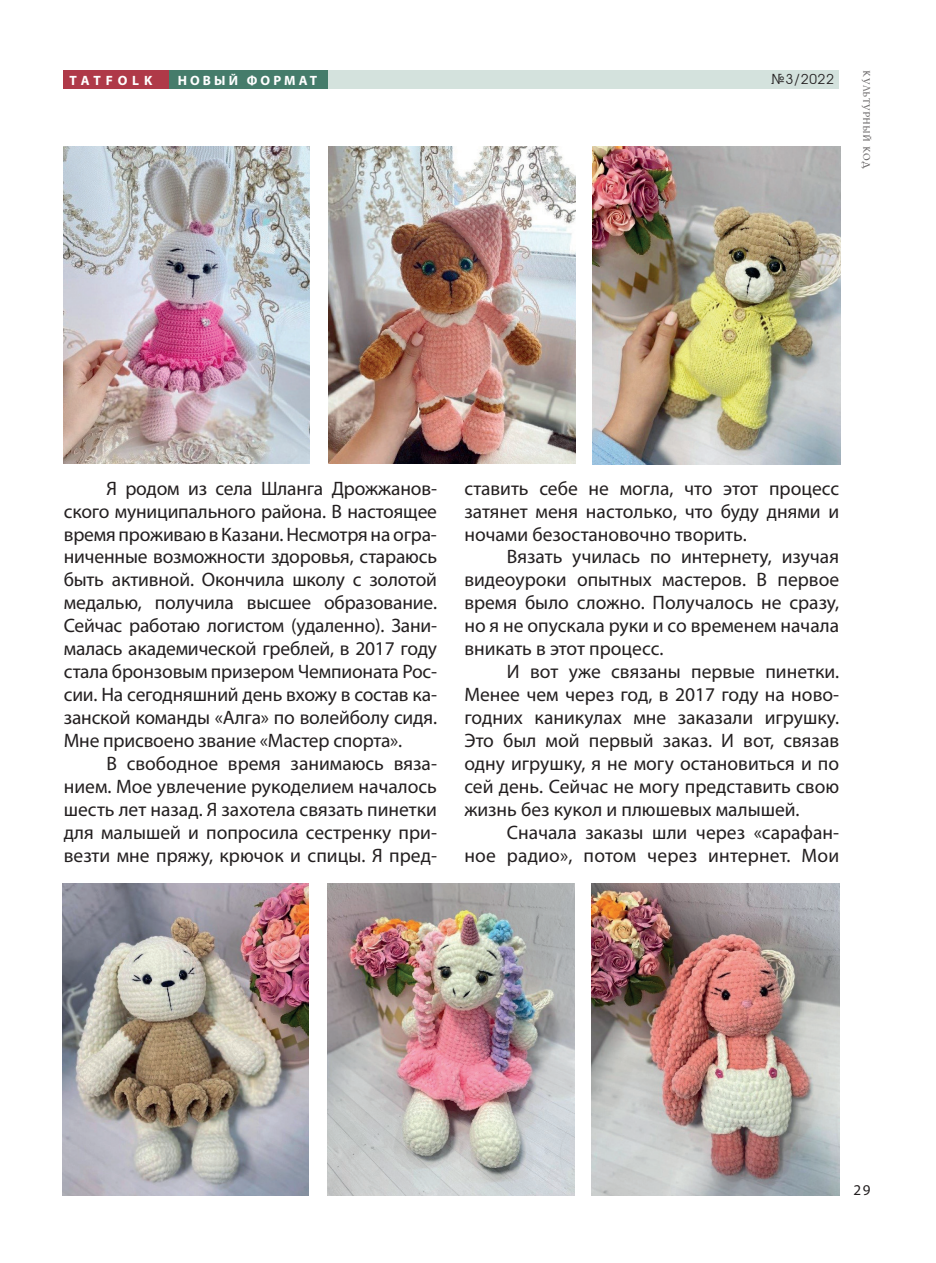
<style>
.page{position:relative;width:936px;height:1263px;background:#fff}
.page>*{position:absolute;margin:0;border:0;box-sizing:border-box;transform-origin:0 0}
.t1{font:19.5px/23px "TT Myriad Pro";color:#231f20;text-align:justify}
.t2{font:15px "TT Myriad Pro";color:#231f20}
.t3{font:700 13.5px "TT Myriad Pro";letter-spacing:.23em;color:#fff}
.t4{font:700 13.5px "TT Myriad Pro";letter-spacing:.36em;color:#fff}
.t5{font:13.5px "Gothic Eurasian";color:#231f20}
.t6{font:9px "TT Lidia";letter-spacing:.03em;color:#231f20}
</style>
<div class="page">
<div style="left:163px;top:70px;width:643px;height:19px;background:#457c6b"></div>
<div style="left:63px;top:70px;width:105px;height:19px;background:#af3948"></div>
<div style="left:328px;top:70px;width:511px;height:19px;background:#d4e2dd"></div>
<img style="left:64px;top:147px;width:246px;height:317px">
<img style="left:63px;top:884px;width:246px;height:311px">
<img style="left:328px;top:147px;width:247px;height:317px">
<img style="left:327px;top:883px;width:247px;height:312px">
<img style="left:593px;top:147px;width:247px;height:318px">
<img style="left:592px;top:883px;width:247px;height:312px">
<p class="t4" style="left:70px;top:71px;width:84px">TATFOLK</p>
<p class="t3" style="left:178px;top:71px;width:141px">НОВЫЙ ФОРМАТ</p>
<p class="t5" style="left:771px;top:71px;width:64px">№3/2022</p>
<p class="t6" style="left:871px;top:70px;width:100px;rotate:90deg">КУЛЬТУРНЫЙ КОД</p>
<p class="t1" style="left:64px;top:476px;width:375px;text-indent:43px">Я родом из села Шланга Дрожжанов&shy;ского муниципального района. В настоящее время проживаю в Казани. Несмотря на огра&shy;ниченные возможности здоровья, стараюсь быть активной. Окончила школу с золотой медалью, получила высшее образование.<br>Сейчас работаю логистом (удаленно). Зани&shy;малась академической греблей, в 2017 году стала бронзовым призером Чемпионата Рос&shy;сии. На сегодняшний день вхожу в состав ка&shy;занской команды «Алга» по волейболу сидя.<br>Мне присвоено звание «Мастер спорта».</p>
<p class="t1" style="left:64px;top:752px;width:375px;text-indent:43px">В свободное время занимаюсь вяза&shy;нием. Мое увлечение рукоделием началось шесть лет назад. Я захотела связать пинетки для малышей и попросила сестренку при&shy;везти мне пряжу, крючок и спицы. Я пред-</p>
<p class="t1" style="left:464px;top:476px;width:376px">ставить себе не могла, что этот процесс затянет меня настолько, что буду днями и ночами безостановочно творить.</p>
<p class="t1" style="left:464px;top:545px;width:376px;text-indent:43px">Вязать училась по интернету, изучая видеоуроки опытных мастеров. В первое время было сложно. Получалось не сразу, но я не опускала руки и со временем начала вникать в этот процесс.</p>
<p class="t1" style="left:464px;top:660px;width:376px;text-indent:43px">И вот уже связаны первые пинетки.<br>Менее чем через год, в 2017 году на ново&shy;годних каникулах мне заказали игрушку.<br>Это был мой первый заказ. И вот, связав одну игрушку, я не могу остановиться и по сей день. Сейчас не могу представить свою жизнь без кукол и плюшевых малышей.</p>
<p class="t1" style="left:464px;top:821px;width:376px;text-align:right">Сначала заказы шли через «сарафан-<br>ное радио», потом через интернет. Мои</p>
<p class="t2" style="left:853px;top:1181px;width:18px">29</p>
</div>
